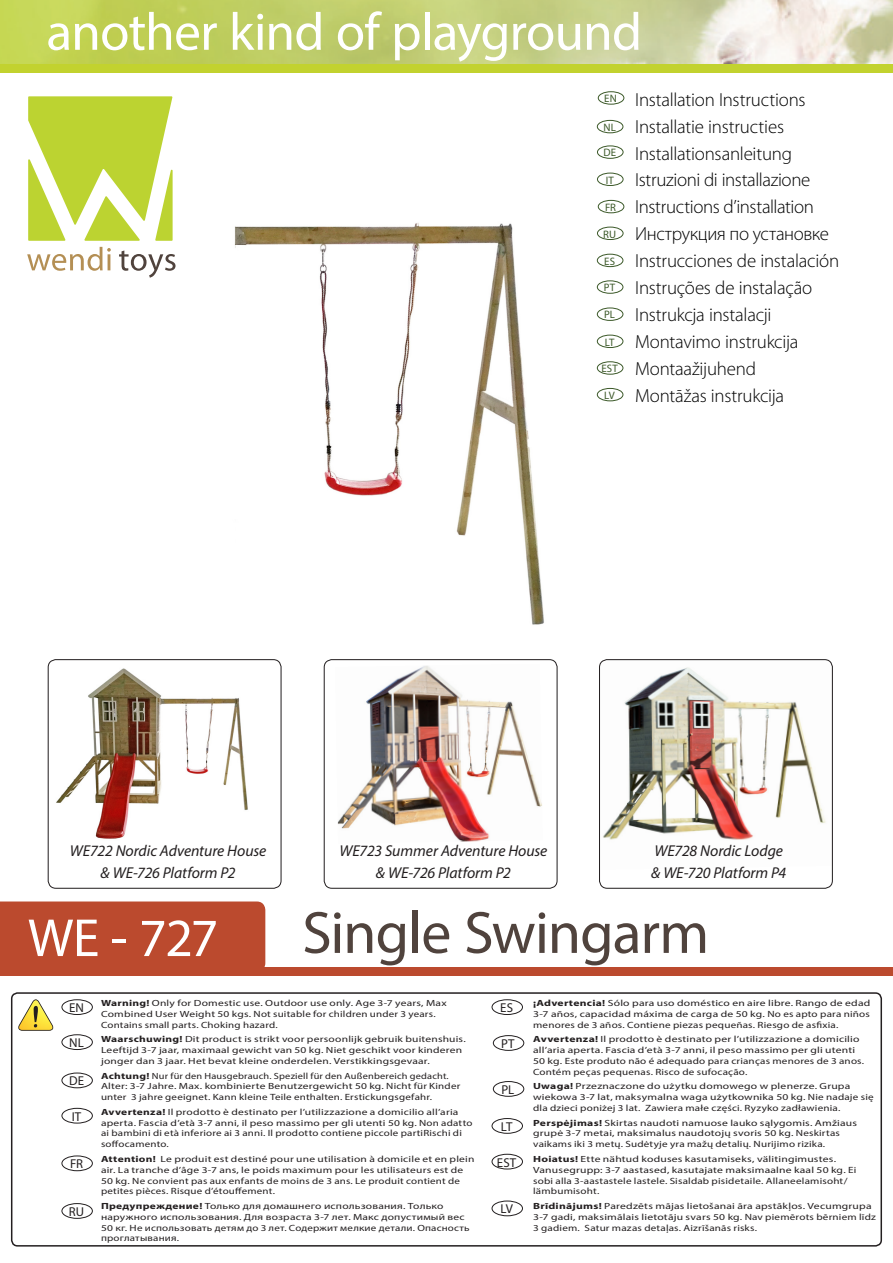
<style>
.page{position:relative;width:893px;height:1263px;background:#fff}
.page>*{position:absolute;margin:0;border:0;box-sizing:border-box;transform-origin:0 0}
.nosaukums{font:60px "Myriad Pro";letter-spacing:-.02em;color:#50433d}
.nosaukums-2{font:54px "Myriad Pro";color:#fff}
._1_vaks{font:53.4px "Myriad Pro";letter-spacing:-.015em;color:#fff}
.lielais_right{font:300 18.9px "Myriad Pro";letter-spacing:-.015em;color:#000}
.IEVADS{font:italic 15.75px "Myriad Pro";letter-spacing:-.005em;color:#231f20}
.METRI_IZMERS{font:12.9px "Myriad Pro";letter-spacing:.01em;color:#231f20}
.METRI_IZMERS-2{font:10.8px "Myriad Pro";letter-spacing:.015em;color:#3c5929}
.t1{font:9px/10.8px "Myriad Pro";letter-spacing:.015em;color:#231f20;scale:1.3 1}
.t2{font:9px/10.8px "Myriad Pro";letter-spacing:.015em;color:#231f20;scale:1.29 1}
.t3{font:9px/10.8px "Myriad Pro";letter-spacing:.015em;color:#231f20;scale:1.16 1}
.s1{font-weight:700}
</style>
<div class="page">
<img style="left:0;top:0;width:893px;height:64px">
<div style="left:0;top:64px;width:893px;height:8px;background:#c2d22f"></div>
<svg style="left:27px;top:96px;width:149px;height:182px"></svg>
<img style="left:234px;top:223px;width:310px;height:402px">
<img style="left:337px;top:666px;width:205px;height:176px">
<div style="left:324px;top:659px;width:234px;height:230px;border:1px solid #231f20;border-radius:8px"></div>
<img style="left:48px;top:660px;width:200px;height:179px">
<div style="left:48px;top:659px;width:234px;height:230px;border:1px solid #231f20;border-radius:8px"></div>
<div style="left:598px;top:91px;width:26px;height:13px;border:1px solid #3c5929;border-radius:50%"></div>
<div style="left:597px;top:120px;width:26px;height:13px;border:1px solid #3c5929;border-radius:50%"></div>
<div style="left:597px;top:227px;width:26px;height:13px;border:1px solid #3c5929;border-radius:50%"></div>
<div style="left:598px;top:200px;width:26px;height:13px;border:1px solid #3c5929;border-radius:50%"></div>
<div style="left:597px;top:254px;width:26px;height:13px;border:1px solid #3c5929;border-radius:50%"></div>
<div style="left:597px;top:173px;width:26px;height:13px;border:1px solid #3c5929;border-radius:50%"></div>
<div style="left:597px;top:281px;width:26px;height:13px;border:1px solid #3c5929;border-radius:50%"></div>
<div style="left:597px;top:388px;width:26px;height:13px;border:1px solid #3c5929;border-radius:50%"></div>
<div style="left:597px;top:361px;width:26px;height:13px;border:1px solid #3c5929;border-radius:50%"></div>
<div style="left:597px;top:335px;width:26px;height:13px;border:1px solid #3c5929;border-radius:50%"></div>
<div style="left:597px;top:308px;width:26px;height:13px;border:1px solid #3c5929;border-radius:50%"></div>
<div style="left:597px;top:146px;width:26px;height:13px;border:1px solid #3c5929;border-radius:50%"></div>
<div style="left:62px;top:999px;width:31px;height:16px;border:1px solid #231f20;border-radius:50%"></div>
<div style="left:62px;top:1073px;width:31px;height:15px;border:1px solid #231f20;border-radius:50%"></div>
<div style="left:62px;top:1203px;width:31px;height:16px;border:1px solid #231f20;border-radius:50%"></div>
<div style="left:62px;top:1155px;width:31px;height:16px;border:1px solid #231f20;border-radius:50%"></div>
<div style="left:62px;top:1108px;width:31px;height:15px;border:1px solid #231f20;border-radius:50%"></div>
<div style="left:62px;top:1034px;width:31px;height:16px;border:1px solid #231f20;border-radius:50%"></div>
<div style="left:11px;top:992px;width:871px;height:254px;border:2px solid #231f20;border-radius:6px"></div>
<div style="left:493px;top:1035px;width:31px;height:16px;border:1px solid #231f20;border-radius:50%"></div>
<div style="left:492px;top:999px;width:31px;height:16px;border:1px solid #231f20;border-radius:50%"></div>
<div style="left:492px;top:1118px;width:31px;height:16px;border:1px solid #231f20;border-radius:50%"></div>
<div style="left:493px;top:1081px;width:31px;height:16px;border:1px solid #231f20;border-radius:50%"></div>
<div style="left:492px;top:1201px;width:31px;height:15px;border:1px solid #231f20;border-radius:50%"></div>
<div style="left:492px;top:1154px;width:31px;height:15px;border:1px solid #231f20;border-radius:50%"></div>
<svg style="left:18px;top:999px;width:36px;height:32px"></svg>
<img style="left:599px;top:661px;width:232px;height:179px">
<div style="left:599px;top:659px;width:234px;height:230px;border:1px solid #231f20;border-radius:8px"></div>
<div style="left:0;top:967px;width:893px;height:9px;background:#bb4a2e"></div>
<div style="left:0;top:901px;width:265px;height:66px;background:#bb4a2e"></div>
<p class="_1_vaks" style="left:46px;top:-1px;width:597px">another kind of playground</p>
<p class="METRI_IZMERS-2" style="left:604px;top:92px;width:14px">EN</p>
<p class="METRI_IZMERS-2" style="left:603px;top:121px;width:14px">NL</p>
<p class="METRI_IZMERS-2" style="left:603px;top:146px;width:14px">DE</p>
<p class="METRI_IZMERS-2" style="left:606px;top:173px;width:10px">IT</p>
<p class="METRI_IZMERS-2" style="left:605px;top:201px;width:13px">FR</p>
<p class="METRI_IZMERS-2" style="left:603px;top:227px;width:14px">RU</p>
<p class="METRI_IZMERS-2" style="left:604px;top:254px;width:12px">ES</p>
<p class="METRI_IZMERS-2" style="left:604px;top:281px;width:13px">PT</p>
<p class="METRI_IZMERS-2" style="left:604px;top:308px;width:12px">PL</p>
<p class="METRI_IZMERS-2" style="left:605px;top:335px;width:11px">LT</p>
<p class="METRI_IZMERS-2" style="left:601px;top:362px;width:18px">EST</p>
<p class="METRI_IZMERS-2" style="left:604px;top:389px;width:12px">LV</p>
<p class="lielais_right" style="left:635px;top:89px;width:172px">Installation Instructions</p>
<p class="lielais_right" style="left:635px;top:116px;width:150px">Installatie instructies</p>
<p class="lielais_right" style="left:635px;top:143px;width:158px">Installationsanleitung</p>
<p class="lielais_right" style="left:635px;top:170px;width:177px">Istruzioni di installazione</p>
<p class="lielais_right" style="left:635px;top:197px;width:180px">Instructions d’installation</p>
<p class="lielais_right" style="left:635px;top:224px;width:195px">Инструкция по установке</p>
<p class="lielais_right" style="left:635px;top:251px;width:205px">Instrucciones de instalación</p>
<p class="lielais_right" style="left:635px;top:278px;width:179px">Instruções de instalação</p>
<p class="lielais_right" style="left:635px;top:305px;width:138px">Instrukcja instalacji</p>
<p class="lielais_right" style="left:635px;top:332px;width:165px">Montavimo instrukcija</p>
<p class="lielais_right" style="left:635px;top:359px;width:122px">Montaažijuhend</p>
<p class="lielais_right" style="left:635px;top:386px;width:150px">Montāžas instrukcija</p>
<p class="IEVADS" style="left:70px;top:841px;width:198px">WE722 Nordic Adventure House</p>
<p class="IEVADS" style="left:101px;top:863px;width:137px">&amp; WE-726 Platform P2</p>
<p class="IEVADS" style="left:340px;top:841px;width:209px">WE723 Summer Adventure House</p>
<p class="IEVADS" style="left:376px;top:863px;width:137px">&amp; WE-726 Platform P2</p>
<p class="IEVADS" style="left:654px;top:841px;width:130px">WE728 Nordic Lodge</p>
<p class="IEVADS" style="left:651px;top:863px;width:137px">&amp; WE-720 Platform P4</p>
<p class="nosaukums-2" style="left:28px;top:905px;width:192px">WE - 727</p>
<p class="nosaukums" style="left:302px;top:896px;width:409px">Single Swingarm</p>
<p class="METRI_IZMERS" style="left:69px;top:1000px;width:16px">EN</p>
<p class="METRI_IZMERS" style="left:69px;top:1035px;width:16px">NL</p>
<p class="METRI_IZMERS" style="left:69px;top:1073px;width:17px">DE</p>
<p class="METRI_IZMERS" style="left:72px;top:1108px;width:11px">IT</p>
<p class="METRI_IZMERS" style="left:70px;top:1156px;width:15px">FR</p>
<p class="METRI_IZMERS" style="left:69px;top:1204px;width:17px">RU</p>
<p class="t2" style="left:101px;top:997px;width:269px"><span class="s1">Warning!</span> Only for Domestic use. Outdoor use only. Age 3-7 years, Max<br>Combined User Weight 50 kgs. Not suitable for children under 3 years.<br>Contains small parts. Choking hazard.</p>
<p class="t2" style="left:101px;top:1034px;width:284px"><span class="s1">Waarschuwing!</span> Dit product is strikt voor persoonlijk gebruik buitenshuis.<br>Leeftijd 3-7 jaar, maximaal gewicht van 50 kg. Niet geschikt voor kinderen jonger dan 3 jaar. Het bevat kleine onderdelen. Verstikkingsgevaar.</p>
<p class="t3" style="left:101px;top:1070px;width:311px"><span class="s1">Achtung!</span> Nur für den Hausgebrauch. Speziell für den Außenbereich gedacht.<br>Alter: 3-7 Jahre. Max. kombinierte Benutzergewicht 50 kg. Nicht für Kinder unter 3 jahre geeignet. Kann kleine Teile enthalten. Erstickungsgefahr.</p>
<p class="t2" style="left:101px;top:1106px;width:289px"><span class="s1">Avvertenza!</span> Il prodotto è destinato per l’utilizzazione a domicilio all’aria aperta. Fascia d’età 3-7 anni, il peso massimo per gli utenti 50 kg. Non adatto ai bambini di età inferiore ai 3 anni. Il prodotto contiene piccole partiRischi di soffocamento.</p>
<p class="t2" style="left:101px;top:1153px;width:291px"><span class="s1">Attention!</span> Le produit est destiné pour une utilisation à domicile et en plein air. La tranche d’âge 3-7 ans, le poids maximum pour les utilisateurs est de 50 kg. Ne convient pas aux enfants de moins de 3 ans. Le produit contient de petites pièces. Risque d’étouffement.</p>
<p class="t2" style="left:101px;top:1200px;width:287px"><span class="s1">Предупреждение!</span> Tолько для домашнего использования. Tолько наружного использования. Для возраста 3-7 лет. Макс допустимый вес 50 кг. Не использовать детям до 3 лет. Cодержит мелкие детали. Опасность проглатывания.</p>
<p class="METRI_IZMERS" style="left:500px;top:1000px;width:14px">ES</p>
<p class="METRI_IZMERS" style="left:501px;top:1036px;width:15px">PT</p>
<p class="METRI_IZMERS" style="left:502px;top:1082px;width:14px">PL</p>
<p class="METRI_IZMERS" style="left:501px;top:1119px;width:13px">LT</p>
<p class="METRI_IZMERS" style="left:497px;top:1154px;width:21px">EST</p>
<p class="METRI_IZMERS" style="left:500px;top:1201px;width:14px">LV</p>
<p class="t1" style="left:533px;top:997px;width:261px;text-align:justify"><span class="s1">¡Advertencia!</span> Sólo para uso doméstico en aire libre. Rango de edad 3-7 años, capacidad máxima de carga de 50 kg. No es apto para niños menores de 3 años. Contiene piezas pequeñas. Riesgo de asfixia.</p>
<p class="t1" style="left:533px;top:1034px;width:256px"><span class="s1">Avvertenza!</span> Il prodotto è destinato per l’utilizzazione a domicilio all’aria aperta. Fascia d’età 3-7 anni, il peso massimo per gli utenti 50 kg. Este produto não é adequado para crianças menores de 3 anos.<br>Contém peças pequenas. Risco de sufocação.</p>
<p class="t1" style="left:533px;top:1081px;width:263px"><span class="s1">Uwaga!</span> Przeznaczone do użytku domowego w plenerze. Grupa wiekowa 3-7 lat, maksymalna waga użytkownika 50 kg. Nie nadaje się dla dzieci poniżej 3 lat. Zawiera małe części. Ryzyko zadławienia.</p>
<p class="t1" style="left:533px;top:1117px;width:251px"><span class="s1">Perspėjimas!</span> Skirtas naudoti namuose lauko sąlygomis. Amžiaus grupė 3-7 metai, maksimalus naudotojų svoris 50 kg. Neskirtas vaikams iki 3 metų. Sudėtyje yra mažų detalių. Nurijimo rizika.</p>
<p class="t1" style="left:533px;top:1153px;width:250px"><span class="s1">Hoiatus!</span> Ette nähtud koduses kasutamiseks, välitingimustes.<br>Vanusegrupp: 3-7 aastased, kasutajate maksimaalne kaal 50 kg. Ei sobi alla 3-aastastele lastele. Sisaldab pisidetaile. Allaneelamisoht/ lämbumisoht.</p>
<p class="t1" style="left:533px;top:1200px;width:265px"><span class="s1">Brīdinājums!</span> Paredzēts mājas lietošanai āra apstākļos. Vecumgrupa<br>3-7 gadi, maksimālais lietotāju svars 50 kg. Nav piemērots bērniem līdz<br>3 gadiem. Satur mazas detaļas. Aizrīšanās risks.</p>
</div>
